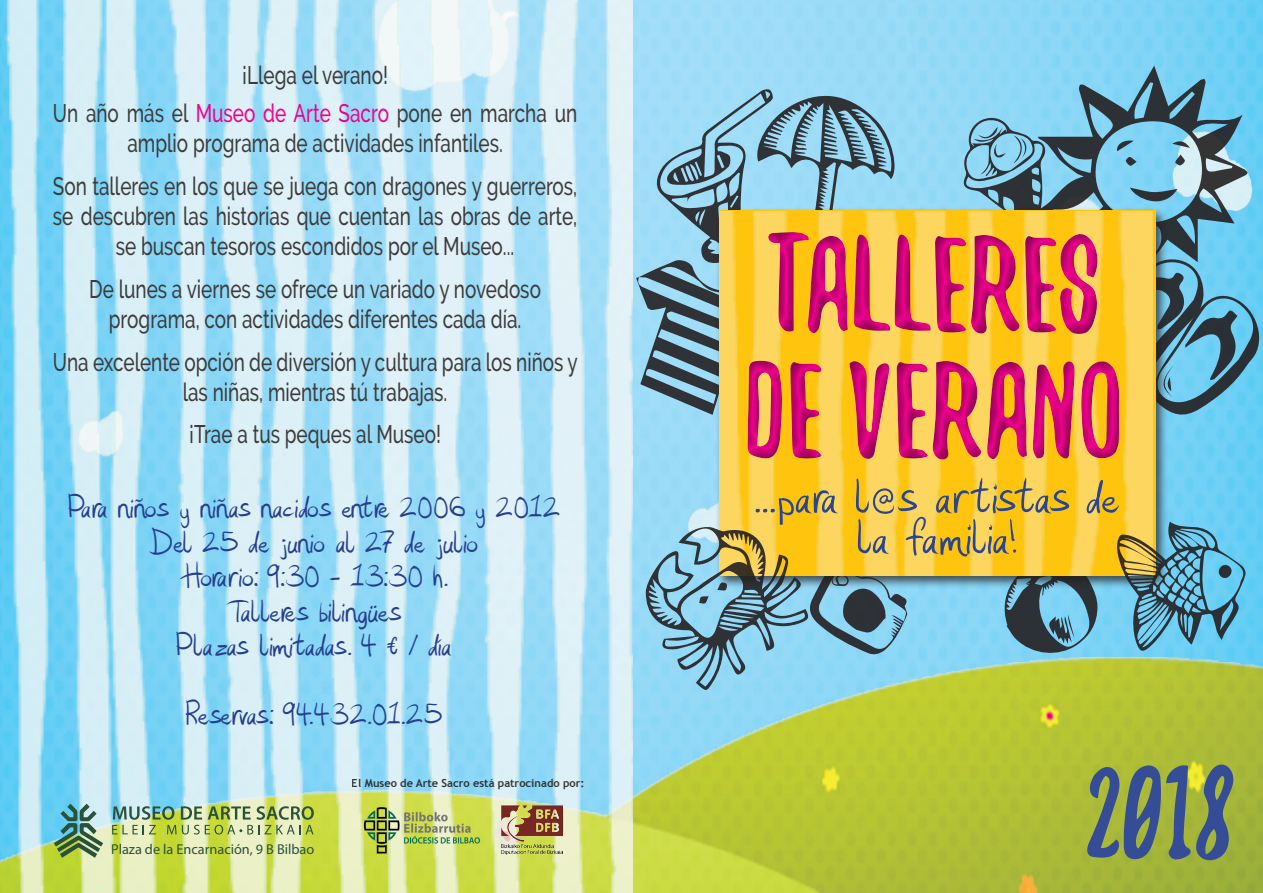
<style>
.page{position:relative;width:1263px;height:893px;background:#fff}
.page>*{position:absolute;margin:0;border:0;box-sizing:border-box;transform-origin:0 0}
.t1{font:150px/126px "Yeah Papa";color:#ed028c}
.t2{font:135px "Yeah Papa";color:#354d96}
.t3{font:70.5px "Hashtag";letter-spacing:-.045em;color:#2a4692}
.t4{font:45px "Hashtag";letter-spacing:-.045em;color:#253f8e}
.t5{font:500 25.35px/30px "Raleway";color:#3c3c3d;text-align:center;scale:.75 1}
.t6{font:14.25px "Myriad Pro";color:#2a523a}
.t7{font:700 11.1px "Trebuchet MS";color:#231f20}
.s1{color:#ed028c}
.s2{font-size:57px}
</style>
<div class="page">
<img style="left:632px;top:0;width:631px;height:892px">
<img style="left:0;top:0;width:632px;height:893px">
<svg style="left:1002px;top:589px;width:95px;height:68px;background:#59899e"></svg>
<svg style="left:962px;top:66px;width:301px;height:353px;background:#6baac4"></svg>
<svg style="left:636px;top:89px;width:263px;height:326px;background:#80aec3"></svg>
<div style="left:715px;top:207px;width:453px;height:382px;background:#231f20;opacity:.73"></div>
<img style="left:719px;top:212px;width:433px;height:363px">
<div style="left:732px;top:213px;width:402px;height:264px;background:#231f20;opacity:.5"></div>
<img style="left:361px;top:803px;width:129px;height:53px">
<img style="left:502px;top:806px;width:60px;height:48px">
<svg style="left:54px;top:804px;width:49px;height:54px;background:#79a790"></svg>
<svg style="left:112px;top:806px;width:202px;height:28px;background:#a9bf80"></svg>
<svg style="left:646px;top:525px;width:262px;height:167px;background:#92b2a7"></svg>
<svg style="left:1114px;top:522px;width:132px;height:131px;background:#6ba3ac"></svg>
<p class="t5" style="left:242px;top:60px;width:196px">¡Llega el verano!</p>
<p class="t5" style="left:53px;top:98px;width:700px">Un año más el <span class="s1">Museo de Arte Sacro</span> pone en marcha un amplio programa de actividades infantiles.</p>
<p class="t5" style="left:53px;top:171px;width:701px">Son talleres en los que se juega con dragones y guerreros, se descubren las historias que cuentan las obras de arte, se buscan tesoros escondidos por el Museo...</p>
<p class="t5" style="left:89px;top:274px;width:604px">De lunes a viernes se ofrece un variado y novedoso</p>
<p class="t5" style="left:109px;top:304px;width:551px">programa, con actividades diferentes cada día.</p>
<p class="t5" style="left:53px;top:347px;width:701px">Una excelente opción de diversión y cultura para los niños y las niñas, mientras tú trabajas.</p>
<p class="t5" style="left:189px;top:419px;width:337px">¡Trae a tus peques al Museo!</p>
<p class="t4" style="left:67px;top:486px;width:496px">Para niños y niñas nacidos entre 2006 y 2012</p>
<p class="t4" style="left:149px;top:521px;width:331px">Del 25 de junio al 27 de julio</p>
<p class="t4" style="left:179px;top:555px;width:271px">Horario: 9:30 - 13:30 h.</p>
<p class="t4" style="left:225px;top:590px;width:179px">Talleres bilingües</p>
<p class="t4" style="left:175px;top:624px;width:279px">Plazas limitadas. 4 € / día</p>
<p class="t4" style="left:184px;top:693px;width:260px">Reservas: 94.432.01.25</p>
<p class="t6" style="left:111px;top:840px;width:205px">Plaza de la Encarnación, 9 B Bilbao</p>
<p class="t7" style="left:352px;top:776px;width:234px">El Museo de Arte Sacro está patrocinado por:</p>
<h1 class="t1" style="left:747px;top:216px;width:383px">TALLERES<br>DE VERANO</h1>
<p class="t3" style="left:754px;top:463px;width:368px">...para l<span class="s2">@</span>s artistas de</p>
<p class="t3" style="left:855px;top:504px;width:166px">la familia!</p>
<p class="t2" style="left:1087px;top:730px;width:151px">2018</p>
</div>
